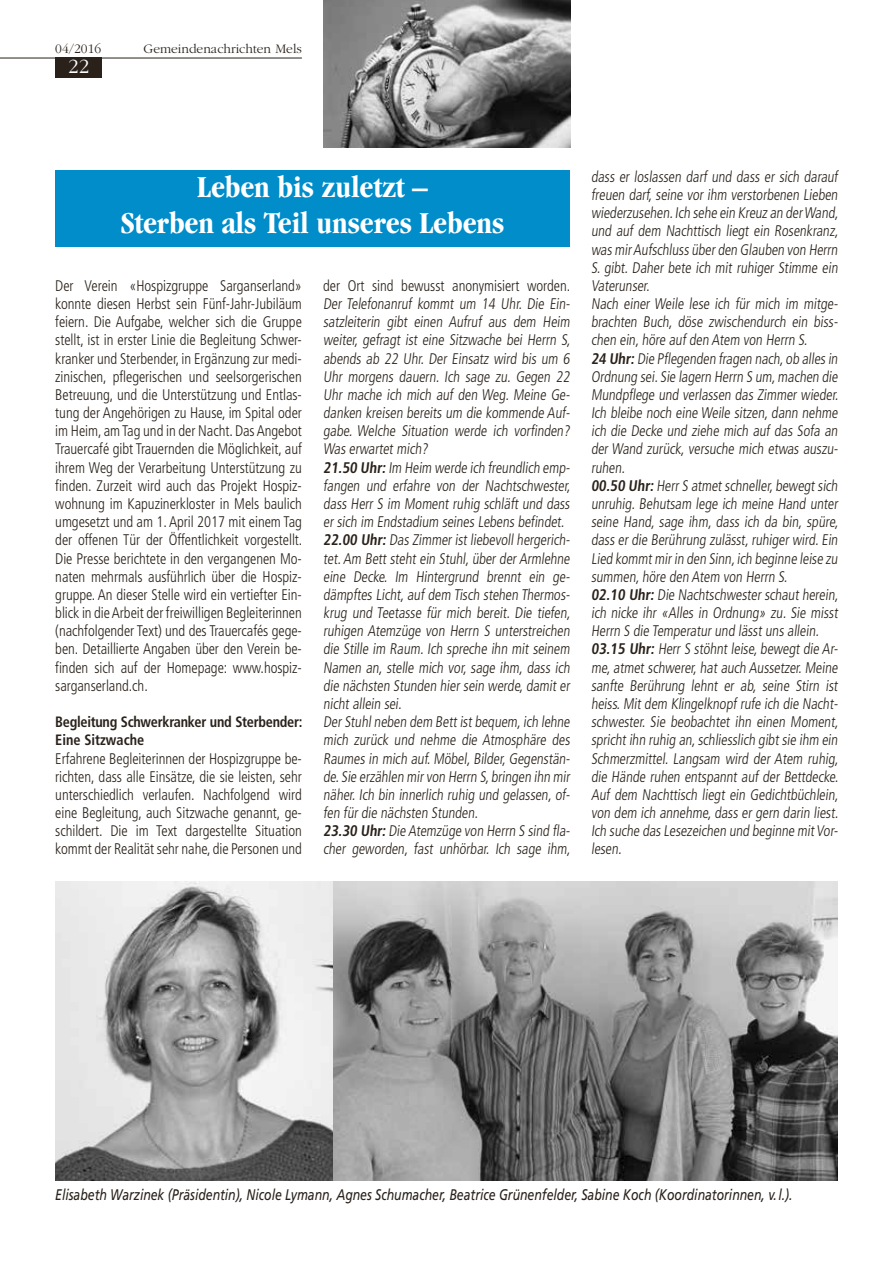
<style>
.page{position:relative;width:893px;height:1263px;background:#fff}
.page>*{position:absolute;margin:0;border:0;box-sizing:border-box;transform-origin:0 0}
.t1{font:700 condensed 31.5px/36px "Garamond";letter-spacing:-.005em;color:#fff;text-align:center}
.t2{font:300 21px "Garamond";color:#fff}
.t3{font:300 condensed 15.3px/18.1px "Frutiger";letter-spacing:-.005em;color:#29211a;text-align:justify;scale:.95 1}
.t4{font:italic 15.3px "Frutiger";letter-spacing:-.005em;color:#29211a;scale:.8 1}
.t5{font:700 condensed 15px/18.1px "Frutiger";letter-spacing:-.02em;color:#29211a;scale:.95 1}
.t6{font:300 13.5px "Garamond";color:#29211a}
.s1{font-weight:700}
</style>
<div class="page">
<hr style="left:0;top:58px;width:302px;height:1px;background:#29211a">
<div style="left:55px;top:57px;width:47px;height:21px;background:#29211a"></div>
<img style="left:323px;top:0;width:247px;height:148px">
<div style="left:55px;top:170px;width:515px;height:77px;background:#008dca"></div>
<img style="left:55px;top:881px;width:783px;height:299px">
<p class="t6" style="left:55px;top:41px;width:47px">04/2016</p>
<p class="t6" style="left:143px;top:41px;width:160px">Gemeindenachrichten Mels</p>
<h2 class="t2" style="left:68px;top:56px;width:22px">22</h2>
<h1 class="t1" style="left:121px;top:169px;width:385px">Leben bis zuletzt –<br>Sterben als Teil unseres Lebens</h1>
<p class="t3" style="left:55px;top:277px;width:262px">Der Verein «Hospizgruppe Sarganserland» konnte diesen Herbst sein Fünf-Jahr-Jubiläum feiern. Die Aufgabe, welcher sich die Gruppe stellt, ist in erster Linie die Begleitung Schwer&shy;kranker und Sterbender, in Ergänzung zur medi&shy;zinischen, pflegerischen und seelsorgerischen Betreuung, und die Unterstützung und Entlas&shy;tung der Angehörigen zu Hause, im Spital oder im Heim, am Tag und in der Nacht. Das Angebot Trauercafé gibt Trauernden die Möglichkeit, auf ihrem Weg der Verarbeitung Unterstützung zu finden. Zurzeit wird auch das Projekt Hospiz&shy;wohnung im Kapuzinerkloster in Mels baulich umgesetzt und am 1. April 2017 mit einem Tag der offenen Tür der Öffentlichkeit vorgestellt.<br>Die Presse berichtete in den vergangenen Mo&shy;naten mehrmals ausführlich über die Hospiz&shy;gruppe. An dieser Stelle wird ein vertiefter Ein&shy;blick in die Arbeit der freiwilligen Begleiterinnen (nachfolgender Text) und des Trauercafés gege&shy;ben. Detaillierte Angaben über den Verein be&shy;finden sich auf der Homepage: www.hospiz&shy;sarganserland.ch.</p>
<p class="t5" style="left:55px;top:713px;width:262px">Begleitung Schwerkranker und Sterbender:<br>Eine Sitzwache</p>
<p class="t3" style="left:55px;top:749px;width:261px">Erfahrene Begleiterinnen der Hospizgruppe be&shy;richten, dass alle Einsätze, die sie leisten, sehr unterschiedlich verlaufen. Nachfolgend wird eine Begleitung, auch Sitzwache genannt, ge&shy;schildert. Die im Text dargestellte Situation kommt der Realität sehr nahe, die Personen und</p>
<p class="t3" style="left:323px;top:277px;width:264px;text-align:left">der Ort sind bewusst anonymisiert worden.<br>Der Telefonanruf kommt um 14 Uhr. Die Ein&shy;satzleiterin gibt einen Aufruf aus dem Heim weiter, gefragt ist eine Sitzwache bei Herrn S, abends ab 22 Uhr. Der Einsatz wird bis um 6<br>Uhr morgens dauern. Ich sage zu. Gegen 22<br>Uhr mache ich mich auf den Weg. Meine Ge&shy;danken kreisen bereits um die kommende Auf&shy;gabe. Welche Situation werde ich vorfinden?<br>Was erwartet mich?<br><span class="s1">21.50 Uhr:</span>Im Heim werde ich freundlich emp&shy;fangen und erfahre von der Nachtschwester, dass Herr S im Moment ruhig schläft und dass er sich im Endstadium seines Lebens befindet.<br><span class="s1">22.00 Uhr:</span> Das Zimmer ist liebevoll hergerich&shy;tet.Am Bett steht ein Stuhl,über derArmlehne eine Decke. Im Hintergrund brennt ein ge&shy;dämpftes Licht, auf dem Tisch stehen Thermos&shy;krug und Teetasse für mich bereit. Die tiefen, ruhigen Atemzüge von Herrn S unterstreichen die Stille im Raum. Ich spreche ihn mit seinem Namen an, stelle mich vor, sage ihm, dass ich die nächsten Stunden hier sein werde,damit er nicht allein sei.<br>DerStuhlneben dem Bettistbequem,ich lehne mich zurück und nehme die Atmosphäre des Raumes in mich auf. Möbel, Bilder, Gegenstän&shy;de.Sie erzählen mirvon Herrn S,bringen ihn mir näher. Ich bin innerlich ruhig und gelassen, of&shy;fen für die nächsten Stunden.<br><span class="s1">23.30 Uhr:</span>Die Atemzüge von Herrn S sind fla&shy;cher geworden, fast unhörbar. Ich sage ihm,</p>
<p class="t3" style="left:591px;top:168px;width:264px;text-align:left">dass er loslassen darf und dass er sich darauf freuen darf, seine vor ihm verstorbenen Lieben wiederzusehen.Ich sehe ein Kreuz an derWand, und auf dem Nachttisch liegt ein Rosenkranz, was mirAufschluss überden Glauben von Herrn S. gibt. Daher bete ich mit ruhiger Stimme ein Vaterunser.<br>Nach einer Weile lese ich für mich im mitge&shy;brachten Buch, döse zwischendurch ein biss&shy;chen ein,höre auf den Atem von Herrn S.<br><span class="s1">24 Uhr:</span>Die Pflegenden fragen nach,ob alles in Ordnung sei.Sie lagern Herrn S um,machen die Mundpflege und verlassen das Zimmer wieder.<br>Ich bleibe noch eine Weile sitzen, dann nehme ich die Decke und ziehe mich auf das Sofa an der Wand zurück, versuche mich etwas auszu&shy;ruhen.<br><span class="s1">00.50 Uhr:</span>HerrS atmetschneller,bewegtsich unruhig. Behutsam lege ich meine Hand unter seine Hand, sage ihm, dass ich da bin, spüre, dass er die Berührung zulässt,ruhiger wird.Ein Lied kommtmirin den Sinn,ich beginne leise zu summen,höre den Atem von Herrn S.<br><span class="s1">02.10 Uhr:</span> Die Nachtschwester schaut herein, ich nicke ihr «Alles in Ordnung» zu. Sie misst Herrn S die Temperatur und lässt uns allein.<br><span class="s1">03.15 Uhr:</span> Herr S stöhnt leise, bewegt die Ar&shy;me, atmet schwerer, hat auch Aussetzer. Meine sanfte Berührung lehnt er ab, seine Stirn ist heiss.Mit dem Klingelknopf rufe ich die Nacht&shy;schwester. Sie beobachtet ihn einen Moment, sprichtihn ruhig an,schliesslich gibtsie ihm ein Schmerzmittel. Langsam wird der Atem ruhig, die Hände ruhen entspannt auf der Bettdecke.<br>Auf dem Nachttisch liegt ein Gedichtbüchlein, von dem ich annehme, dass er gern darin liest.<br>Ich suche das Lesezeichen und beginne mitVor&shy;lesen.</p>
<p class="t4" style="left:55px;top:1185px;width:923px">Elisabeth Warzinek (Präsidentin), Nicole Lymann, Agnes Schumacher, Beatrice Grünenfelder, Sabine Koch (Koordinatorinnen, v.l.).</p>
</div>
